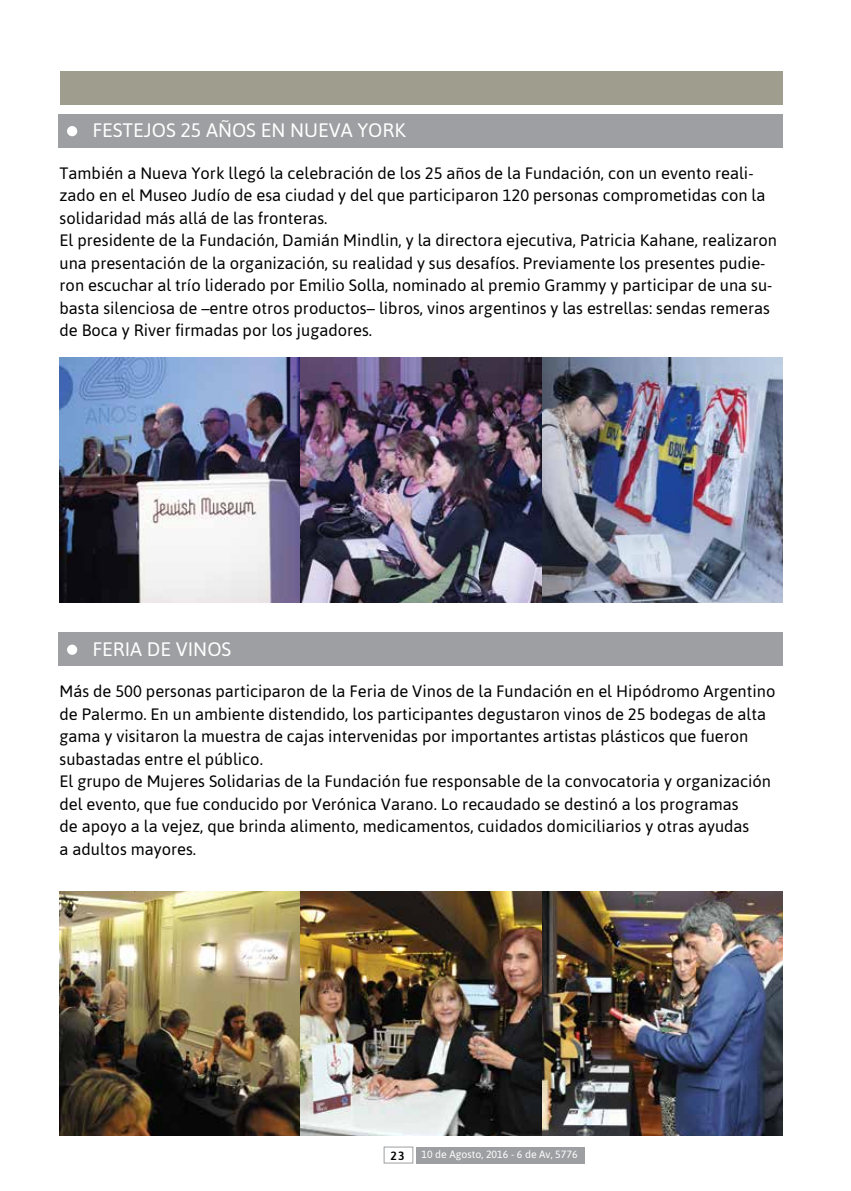
<style>
.page{position:relative;width:851px;height:1191px;background:#fff}
.page>*{position:absolute;margin:0;border:0;box-sizing:border-box;transform-origin:0 0}
.t1{font:19.5px "Asap";color:#fff}
.t2{font:16.5px/22.5px "Asap";color:#000}
.t3{font:500 12px "Asap";color:#000}
.t4{font:10.5px "Asap";color:#fff}
</style>
<div class="page">
<div style="left:416px;top:1146px;width:168px;height:17px;background:#9d9fa2"></div>
<div style="left:384px;top:1146px;width:29px;height:17px;border:1px solid #9d9fa2"></div>
<div style="left:58px;top:114px;width:724px;height:33px;background:#9d9fa2"></div>
<div style="left:58px;top:632px;width:724px;height:34px;background:#9d9fa2"></div>
<div style="left:67px;top:126px;width:10px;height:10px;background:#fff;border-radius:50%"></div>
<div style="left:67px;top:644px;width:10px;height:11px;background:#fff;border-radius:50%"></div>
<div style="left:60px;top:71px;width:722px;height:34px;background:#9f9d8e"></div>
<img style="left:60px;top:891px;width:722px;height:244px">
<img style="left:60px;top:358px;width:722px;height:244px">
<p class="t1" style="left:92px;top:118px;width:315px">FESTEJOS 25 AÑOS EN NUEVA YORK</p>
<p class="t2" style="left:60px;top:161px;width:718px">También a Nueva York llegó la celebración de los 25 años de la Fundación, con un evento reali&shy;zado en el Museo Judío de esa ciudad y del que participaron 120 personas comprometidas con la solidaridad más allá de las fronteras.<br>El presidente de la Fundación, Damián Mindlin, y la directora ejecutiva, Patricia Kahane, realizaron una presentación de la organización, su realidad y sus desafíos. Previamente los presentes pudie&shy;ron escuchar al trío liderado por Emilio Solla, nominado al premio Grammy y participar de una su&shy;basta silenciosa de –entre otros productos– libros, vinos argentinos y las estrellas: sendas remeras de Boca y River firmadas por los jugadores.</p>
<p class="t1" style="left:92px;top:636px;width:140px">FERIA DE VINOS</p>
<p class="t2" style="left:60px;top:679px;width:717px">Más de 500 personas participaron de la Feria de Vinos de la Fundación en el Hipódromo Argentino de Palermo. En un ambiente distendido, los participantes degustaron vinos de 25 bodegas de alta gama y visitaron la muestra de cajas intervenidas por importantes artistas plásticos que fueron subastadas entre el público.<br>El grupo de Mujeres Solidarias de la Fundación fue responsable de la convocatoria y organización del evento, que fue conducido por Verónica Varano. Lo recaudado se destinó a los programas<br>de apoyo a la vejez, que brinda alimento, medicamentos, cuidados domiciliarios y otras ayudas<br>a adultos mayores.</p>
<p class="t3" style="left:390px;top:1147px;width:16px">23</p>
<p class="t4" style="left:421px;top:1147px;width:158px">10 de Agosto, 2016 - 6 de Av, 5776</p>
</div>
